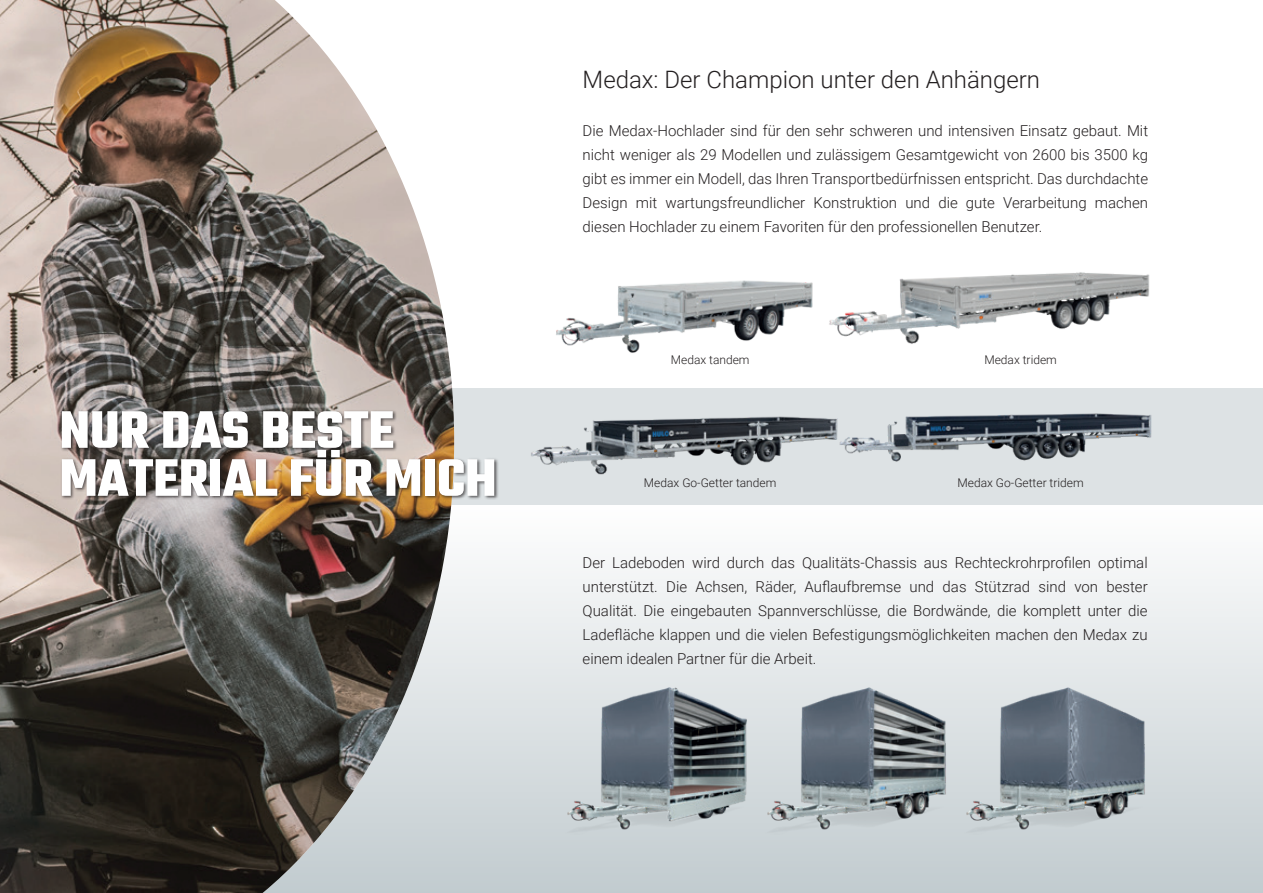
<style>
.page{position:relative;width:1263px;height:893px;background:#fff}
.page>*{position:absolute;margin:0;border:0;box-sizing:border-box;transform-origin:0 0}
.t1{font:700 57px/48px "Teko";color:#fff}
.t2{font:300 24px "Roboto";color:#231f20}
.t3{font:300 15px/24px "Roboto";color:#231f20;text-align:justify}
.t4{font:300 12px "Roboto";color:#231f20}
</style>
<div class="page">
<div style="left:0;top:388px;width:1263px;height:117px;background:#dde2e4"></div>
<div style="left:0;top:505px;width:1263px;height:388px;background:linear-gradient(to bottom,#fefefe,#c2cbcf)"></div>
<img style="left:0;top:0;width:454px;height:893px">
<div style="left:60px;top:409px;width:439px;height:91px;background:#231f20;opacity:.7"></div>
<img style="left:556px;top:280px;width:257px;height:73px">
<img style="left:531px;top:416px;width:294px;height:59px">
<img style="left:825px;top:413px;width:327px;height:49px">
<img style="left:829px;top:272px;width:321px;height:72px">
<img style="left:557px;top:676px;width:200px;height:169px">
<img style="left:757px;top:676px;width:199px;height:169px">
<img style="left:956px;top:676px;width:203px;height:169px">
<h1 class="t1" style="left:60px;top:410px;width:438px">NUR DAS BESTE<br>MATERIAL FÜR MICH</h1>
<h2 class="t2" style="left:583px;top:62px;width:459px">Medax: Der Champion unter den Anhängern</h2>
<p class="t3" style="left:583px;top:118px;width:567px">Die Medax-Hochlader sind für den sehr schweren und intensiven Einsatz gebaut. Mit nicht weniger als 29 Modellen und zulässigem Gesamtgewicht von 2600 bis 3500 kg gibt es immer ein Modell, das Ihren Transportbedürfnissen entspricht. Das durchdachte Design mit wartungsfreundlicher Konstruktion und die gute Verarbeitung machen diesen Hochlader zu einem Favoriten für den professionellen Benutzer.</p>
<p class="t4" style="left:671px;top:352px;width:80px">Medax tandem</p>
<p class="t4" style="left:644px;top:474px;width:134px">Medax Go-Getter tandem</p>
<p class="t4" style="left:984px;top:352px;width:74px">Medax tridem</p>
<p class="t4" style="left:957px;top:474px;width:128px">Medax Go-Getter tridem</p>
<p class="t3" style="left:583px;top:550px;width:567px">Der Ladeboden wird durch das Qualitäts-Chassis aus Rechteckrohrprofilen optimal unterstützt. Die Achsen, Räder, Auflaufbremse und das Stützrad sind von bester Qualität. Die eingebauten Spannverschlüsse, die Bordwände, die komplett unter die Ladefläche klappen und die vielen Befestigungsmöglichkeiten machen den Medax zu einem idealen Partner für die Arbeit.</p>
</div>
